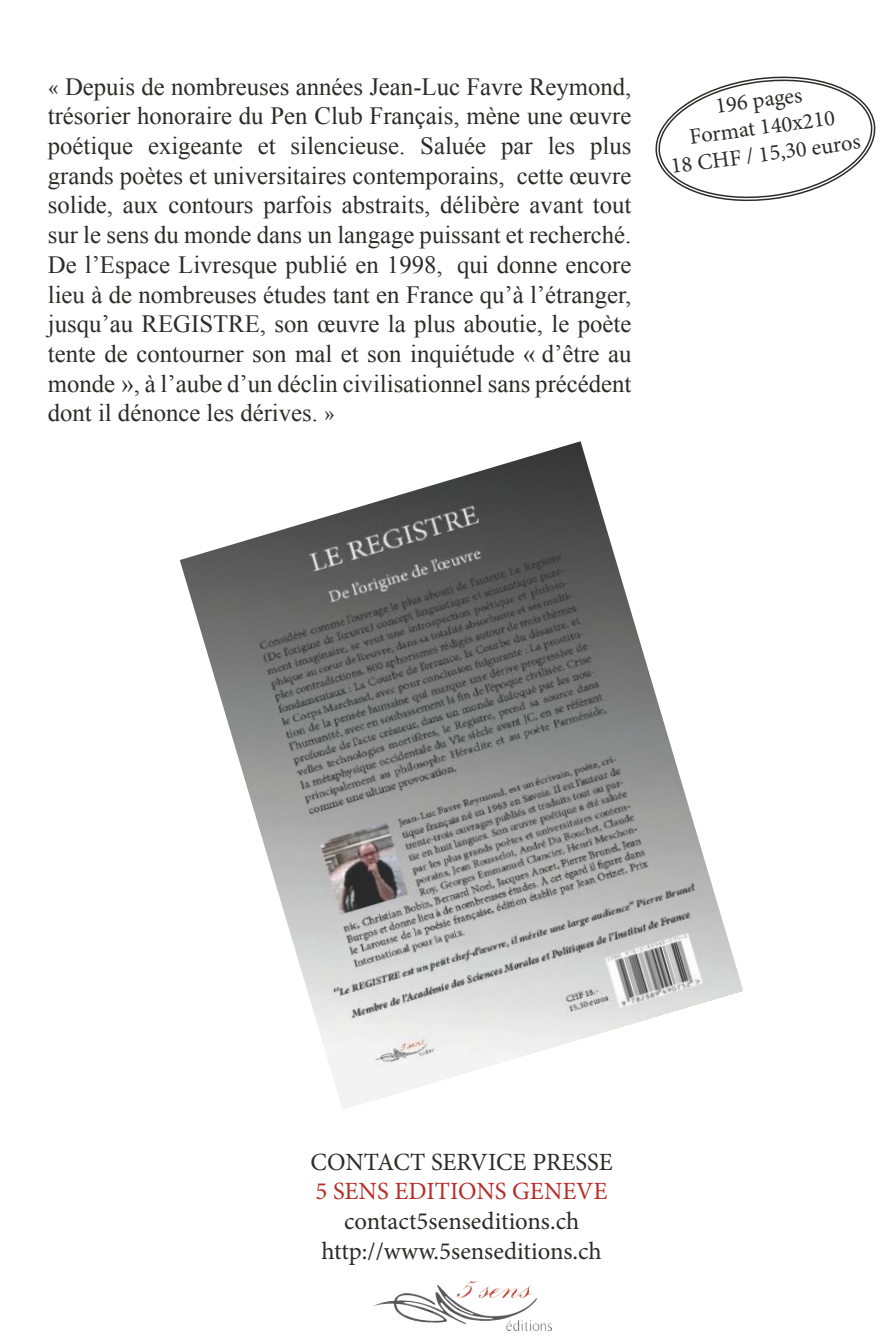
<style>
.page{position:relative;width:893px;height:1340px;background:#fff}
.page>*{position:absolute;margin:0;border:0;box-sizing:border-box;transform-origin:0 0}
.t1{font:24.75px/29.7px "Times New Roman";color:#2b2b2a;text-align:justify}
.t2{font:24.75px/29.7px "Minion Pro";color:#2b2b2a;text-align:center}
.t3{font:24.75px "Minion Pro";color:#b82d28}
.t4{font:22.5px/27px "Minion Pro";color:#2b2b2a;text-align:center}
.s1{font-family:"Minion Pro"}
</style>
<div class="page">
<img style="left:180px;top:441px;width:563px;height:669px">
<svg style="left:655px;top:76px;width:221px;height:126px"></svg>
<img style="left:374px;top:1281px;width:177px;height:49px">
<p class="t1" style="left:48px;top:71px;width:585px"><span class="s1">«</span> Depuis de nombreuses années Jean-Luc Favre Reymond, trésorier honoraire du Pen Club Français, mène une œuvre poétique exigeante et silencieuse. Saluée par les plus grands poètes et universitaires contemporains, cette œuvre solide, aux contours parfois abstraits, délibère avant tout sur le sens du monde dans un langage puissant et recherché.<br>De l’Espace Livresque publié en 1998, qui donne encore lieu à de nombreuses études tant en France qu’à l’étranger, jusqu’au REGISTRE, son œuvre la plus aboutie, le poète tente de contourner son mal et son inquiétude « d’être au monde », à l’aube d’un déclin civilisationnel sans précédent dont il dénonce les dérives. <span class="s1">»</span></p>
<p class="t4" style="left:662px;top:100px;width:193px;rotate:-8deg">196 pages<br>Format 140x210<br>18 CHF / 15,30 euros</p>
<p class="t2" style="left:310px;top:1147px;width:304px">CONTACT SERVICE PRESSE</p>
<p class="t3" style="left:316px;top:1174px;width:293px">5 SENS EDITIONS GENEVE</p>
<p class="t2" style="left:321px;top:1206px;width:282px">contact5senseditions.ch http://www.5senseditions.ch</p>
</div>
